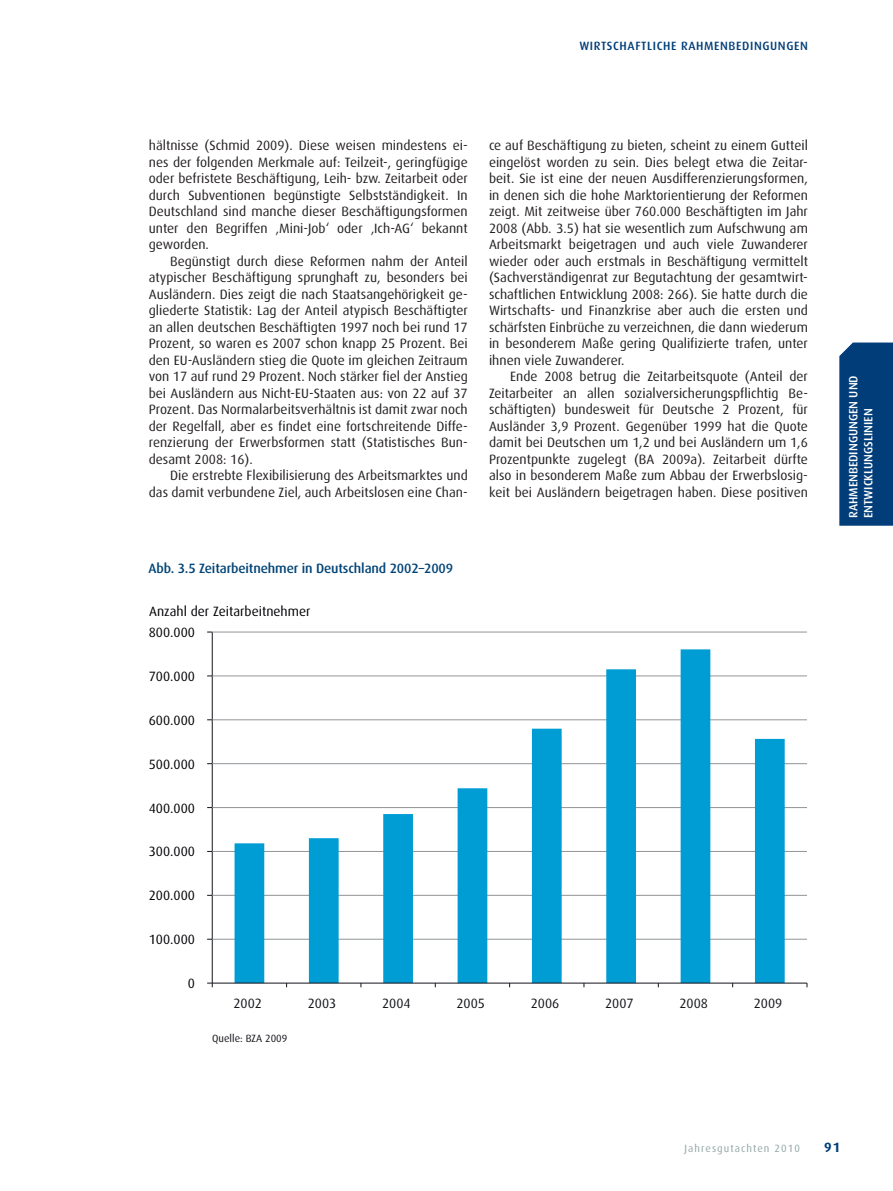
<style>
.page{position:relative;width:893px;height:1191px;background:#fff}
.page>*{position:absolute;margin:0;border:0;box-sizing:border-box;transform-origin:0 0}
.t1{font:13.5px/16.5px "Dax CE";color:#231f20;text-align:justify}
.t2{font:13.5px "Dax";color:#000104}
.t3{font:500 13.5px "Dax";letter-spacing:-.01em;color:#047}
.t4{font:13.5px "Dax";color:#13141a}
.t5{font:700 13.5px "Dax CE";color:#003d79}
.t6{font:500 12px/15px "Dax CE";color:#fff}
.t7{font:500 12px "Dax CE";letter-spacing:.05em;color:#003d79}
.t8{font:10.5px "Dax CE";letter-spacing:.1em;color:#91a5a4}
.t9{font:10.5px "Dax";color:#13141a}
</style>
<div class="page">
<div style="left:839px;top:342px;width:54px;height:184px;background:#003d79"></div>
<hr style="left:212px;top:632px;width:1px;height:351px;background:#13141a">
<svg style="left:207px;top:982px;width:6px;height:5px"></svg>
<hr style="left:212px;top:939px;width:595px;height:1px;background:#919597">
<hr style="left:212px;top:895px;width:595px;height:1px;background:#919597">
<hr style="left:212px;top:851px;width:595px;height:1px;background:#919597">
<hr style="left:212px;top:807px;width:595px;height:1px;background:#919597">
<hr style="left:212px;top:763px;width:595px;height:1px;background:#919597">
<hr style="left:212px;top:719px;width:595px;height:1px;background:#919597">
<hr style="left:212px;top:675px;width:595px;height:1px;background:#919597">
<hr style="left:212px;top:632px;width:595px;height:1px;background:#919597">
<svg style="left:235px;top:649px;width:550px;height:333px"></svg>
<hr style="left:212px;top:982px;width:595px;height:1px;background:#13141a">
<p class="t7" style="left:579px;top:40px;width:230px">WIRTSCHAFTLICHE RAHMENBEDINGUNGEN</p>
<p class="t1" style="left:149px;top:138px;width:320px">hältnisse (Schmid 2009). Diese weisen mindestens ei&shy;nes der folgenden Merkmale auf: Teilzeit-, geringfügige oder befristete Beschäftigung, Leih- bzw. Zeitarbeit oder durch Subventionen begünstigte Selbstständigkeit. In Deutschland sind manche dieser Beschäftigungsformen unter den Begriffen ‚Mini-Job‘ oder ‚Ich-AG‘ bekannt geworden.</p>
<p class="t1" style="left:149px;top:253px;width:320px;text-indent:21px">Begünstigt durch diese Reformen nahm der Anteil atypischer Beschäftigung sprunghaft zu, besonders bei Ausländern. Dies zeigt die nach Staatsangehörigkeit ge&shy;gliederte Statistik: Lag der Anteil atypisch Beschäftigter an allen deutschen Beschäftigten 1997 noch bei rund 17<br>Prozent, so waren es 2007 schon knapp 25 Prozent. Bei den EU-Ausländern stieg die Quote im gleichen Zeitraum von 17 auf rund 29 Prozent. Noch stärker fiel der Anstieg bei Ausländern aus Nicht-EU-Staaten aus: von 22 auf 37<br>Prozent. Das Normalarbeitsverhältnis ist damit zwar noch der Regelfall, aber es findet eine fortschreitende Diffe&shy;renzierung der Erwerbsformen statt (Statistisches Bun&shy;desamt 2008: 16).</p>
<p class="t1" style="left:149px;top:468px;width:321px;text-align:right">Die erstrebte Flexibilisierung des Arbeitsmarktes und das damit verbundene Ziel, auch Arbeitslosen eine Chan-</p>
<p class="t1" style="left:489px;top:138px;width:320px">ce auf Beschäftigung zu bieten, scheint zu einem Gutteil eingelöst worden zu sein. Dies belegt etwa die Zeitar&shy;beit. Sie ist eine der neuen Ausdifferenzierungsformen, in denen sich die hohe Marktorientierung der Reformen zeigt. Mit zeitweise über 760.000 Beschäftigten im Jahr 2008 (Abb. 3.5) hat sie wesentlich zum Aufschwung am Arbeitsmarkt beigetragen und auch viele Zuwanderer wieder oder auch erstmals in Beschäftigung vermittelt (Sachverständigenrat zur Begutachtung der gesamtwirt&shy;schaftlichen Entwicklung 2008: 266). Sie hatte durch die Wirtschafts- und Finanzkrise aber auch die ersten und schärfsten Einbrüche zu verzeichnen, die dann wiederum in besonderem Maße gering Qualifizierte trafen, unter ihnen viele Zuwanderer.</p>
<p class="t1" style="left:489px;top:369px;width:320px;text-indent:21px">Ende 2008 betrug die Zeitarbeitsquote (Anteil der Zeit arbeiter an allen sozialversicherungspflichtig Be&shy;schäf tigten) bundesweit für Deutsche 2 Prozent, für Aus länder 3,9 Prozent. Gegenüber 1999 hat die Quote damit bei Deutschen um 1,2 und bei Ausländern um 1,6<br>Pro zent punkte zugelegt (BA 2009a). Zeitarbeit dürfte also in besonderem Maße zum Abbau der Erwerbslosig&shy;keit bei Ausländern beigetragen haben. Diese positiven</p>
<p class="t3" style="left:149px;top:562px;width:306px">Abb. 3.5 Zeitarbeitnehmer in Deutschland 2002–2009</p>
<p class="t2" style="left:149px;top:604px;width:163px">Anzahl der Zeitarbeitnehmer</p>
<p class="t2" style="left:149px;top:626px;width:48px">800.000</p>
<p class="t2" style="left:149px;top:669px;width:48px">700.000</p>
<p class="t2" style="left:149px;top:713px;width:48px">600.000</p>
<p class="t2" style="left:149px;top:757px;width:48px">500.000</p>
<p class="t2" style="left:149px;top:801px;width:48px">400.000</p>
<p class="t2" style="left:149px;top:845px;width:48px">300.000</p>
<p class="t2" style="left:149px;top:889px;width:48px">200.000</p>
<p class="t2" style="left:149px;top:933px;width:48px">100.000</p>
<p class="t2" style="left:188px;top:977px;width:9px">0</p>
<p class="t4" style="left:233px;top:996px;width:30px">2002</p>
<p class="t4" style="left:308px;top:996px;width:30px">2003</p>
<p class="t4" style="left:382px;top:996px;width:30px">2004</p>
<p class="t4" style="left:456px;top:996px;width:30px">2005</p>
<p class="t4" style="left:531px;top:996px;width:30px">2006</p>
<p class="t4" style="left:605px;top:996px;width:30px">2007</p>
<p class="t4" style="left:679px;top:996px;width:30px">2008</p>
<p class="t4" style="left:754px;top:996px;width:30px">2009</p>
<p class="t9" style="left:212px;top:1032px;width:77px">Quelle: BZA 2009</p>
<p class="t6" style="left:846px;top:518px;width:144px;rotate:-90deg">RAHMENBEDINGUNGEN UND<br>ENTWICKLUNGSLINIEN</p>
<p class="t8" style="left:685px;top:1143px;width:117px">Jahresgutachten 2010</p>
<p class="t5" style="left:824px;top:1140px;width:18px">91</p>
</div>
